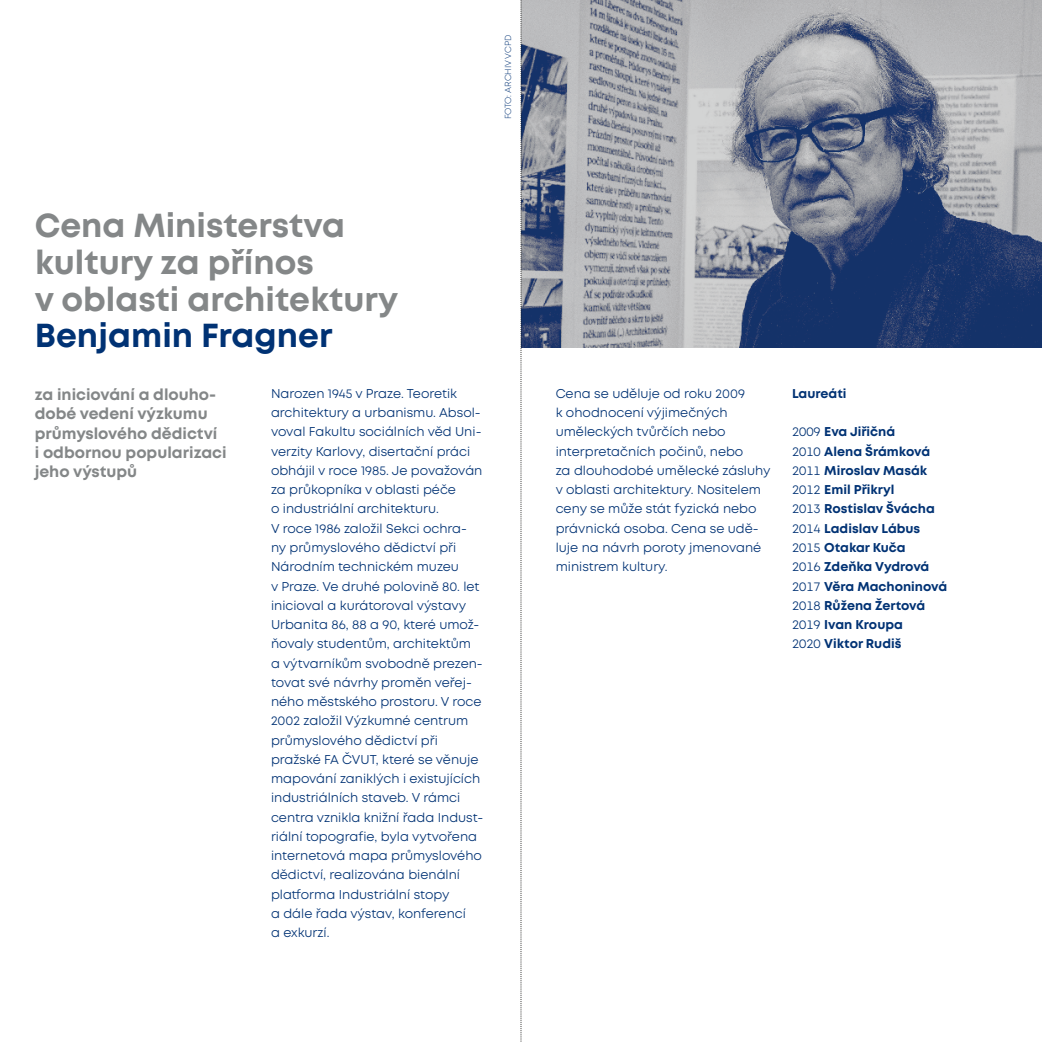
<style>
.page{position:relative;width:1042px;height:1042px;background:#fff}
.page>*{position:absolute;margin:0;border:0;box-sizing:border-box;transform-origin:0 0}
.t1{font:700 33.25px/36.8px "Mont";color:#848788}
.t2{font:700 33.25px "Mont";color:#003274}
.t3{font:700 15.75px/19.2px "Mont";color:#848788}
.t4{font:12.78px/19.2px "Mont";color:#003274}
.t5{font:700 12.78px/19.2px "Mont";color:#003274}
.t6{font:300 8.75px "Mont";letter-spacing:-.01em;color:#003274}
.s1{font-weight:400}
</style>
<div class="page">
<img style="left:522px;top:0;width:520px;height:347px">
<svg style="left:520px;top:0;width:2px;height:1042px"></svg>
<h1 class="t1" style="left:35px;top:207px;width:365px">Cena Ministerstva kultury za přínos<br>v oblasti architektury</h1>
<h1 class="t2" style="left:35px;top:314px;width:299px">Benjamin Fragner</h1>
<p class="t6" style="left:502px;top:119px;width:86px;rotate:-90deg">FOTO: ARCHIV VCPD</p>
<p class="t3" style="left:35px;top:385px;width:193px">za iniciování a dlouho&shy;dobé vedení výzkumu průmyslového dědictví<br>i odbornou popularizaci jeho výstupů</p>
<p class="t4" style="left:271px;top:384px;width:214px">Narozen 1945 v Praze. Teoretik architektury a urbanismu. Absol&shy;voval Fakultu sociálních věd Uni&shy;verzity Karlovy, disertační práci obhájil v roce 1985. Je považován za průkopníka v oblasti péče<br>o industriální architekturu.<br>V roce 1986 založil Sekci ochra&shy;ny průmyslového dědictví při<br>Národním technickém muzeu<br>v Praze. Ve druhé polovině 80. let inicioval a kurátoroval výstavy<br>Urbanita 86, 88 a 90, které umož&shy;ňovaly studentům, architektům<br>a výtvarníkům svobodně prezen&shy;tovat své návrhy proměn veřej&shy;ného městského prostoru. V roce<br>2002 založil Výzkumné centrum průmyslového dědictví při pražské FA ČVUT, které se věnuje mapování zaniklých i existujících industriálních staveb. V rámci centra vznikla knižní řada Indust&shy;riální topografie, byla vytvořena internetová mapa průmyslového dědictví, realizována bienální platforma Industriální stopy<br>a dále řada výstav, konferencí<br>a exkurzí.</p>
<p class="t4" style="left:556px;top:384px;width:216px">Cena se uděluje od roku 2009<br>k ohodnocení výjimečných uměleckých tvůrčích nebo interpretačních počinů, nebo<br>za dlouhodobé umělecké zásluhy v oblasti architektury. Nositelem ceny se může stát fyzická nebo právnická osoba. Cena se udě&shy;luje na návrh poroty jmenované ministrem kultury.</p>
<p class="t5" style="left:792px;top:384px;width:56px">Laureáti</p>
<p class="t5" style="left:792px;top:422px;width:157px"><span class="s1">2009</span> Eva Jiřičná<br><span class="s1">2010</span> Alena Šrámková<br><span class="s1">2011</span> Miroslav Masák<br><span class="s1">2012</span> Emil Přikryl<br><span class="s1">2013</span> Rostislav Švácha<br><span class="s1">2014</span> Ladislav Lábus<br><span class="s1">2015</span> Otakar Kuča<br><span class="s1">2016</span> Zdeňka Vydrová<br><span class="s1">2017</span> Věra Machoninová<br><span class="s1">2018</span> Růžena Žertová<br><span class="s1">2019</span> Ivan Kroupa<br><span class="s1">2020</span> Viktor Rudiš</p>
</div>
